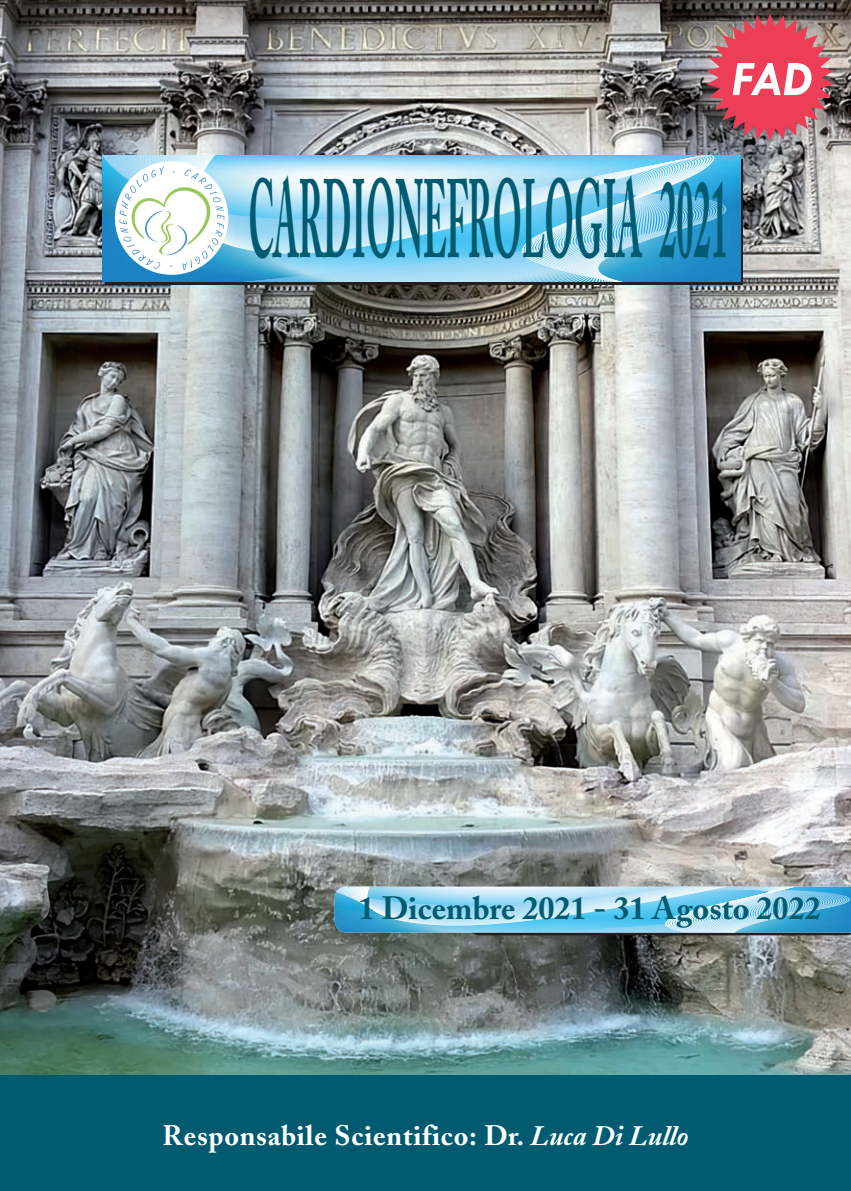
<style>
.page{position:relative;width:851px;height:1191px;background:#fff}
.page>*{position:absolute;margin:0;border:0;box-sizing:border-box;transform-origin:0 0}
.t1{font:700 110px "Adobe Caslon";color:#005b70;scale:.31 1}
.t2{font:italic 700 50px "Tw Cen";color:#fff}
.t3{font:700 32px "Adobe Caslon";color:#005b70}
.t4{font:700 28px "Adobe Caslon";letter-spacing:.025em;color:#fff}
.s1{font-style:italic}
</style>
<div class="page">
<img style="left:0;top:0;width:850px;height:1074px">
<div style="left:0;top:1074px;width:850px;height:117px;background:#005b70"></div>
<svg style="left:105px;top:159px;width:637px;height:126px;background:#316684"></svg>
<svg style="left:136px;top:155px;width:604px;height:126px;background:#8ed1ef"></svg>
<div style="left:115px;top:161px;width:113px;height:114px;background:#fff;border-radius:50%"></div>
<svg style="left:119px;top:167px;width:105px;height:103px"></svg>
<svg style="left:334px;top:886px;width:516px;height:49px;background:#89c8e4"></svg>
<svg style="left:706px;top:14px;width:127px;height:127px;background:#c45261"></svg>
<h2 class="t2" style="left:732px;top:52px;width:82px">FAD</h2>
<h1 class="t1" style="left:248px;top:176px;width:1547px">CARDIONEFROLOGIA 2021</h1>
<p class="t3" style="left:358px;top:895px;width:463px">1 Dicembre 2021 - 31 Agosto 2022</p>
<p class="t4" style="left:162px;top:1124px;width:527px">Responsabile Scientifico: Dr. <span class="s1">Luca Di Lullo</span></p>
</div>
